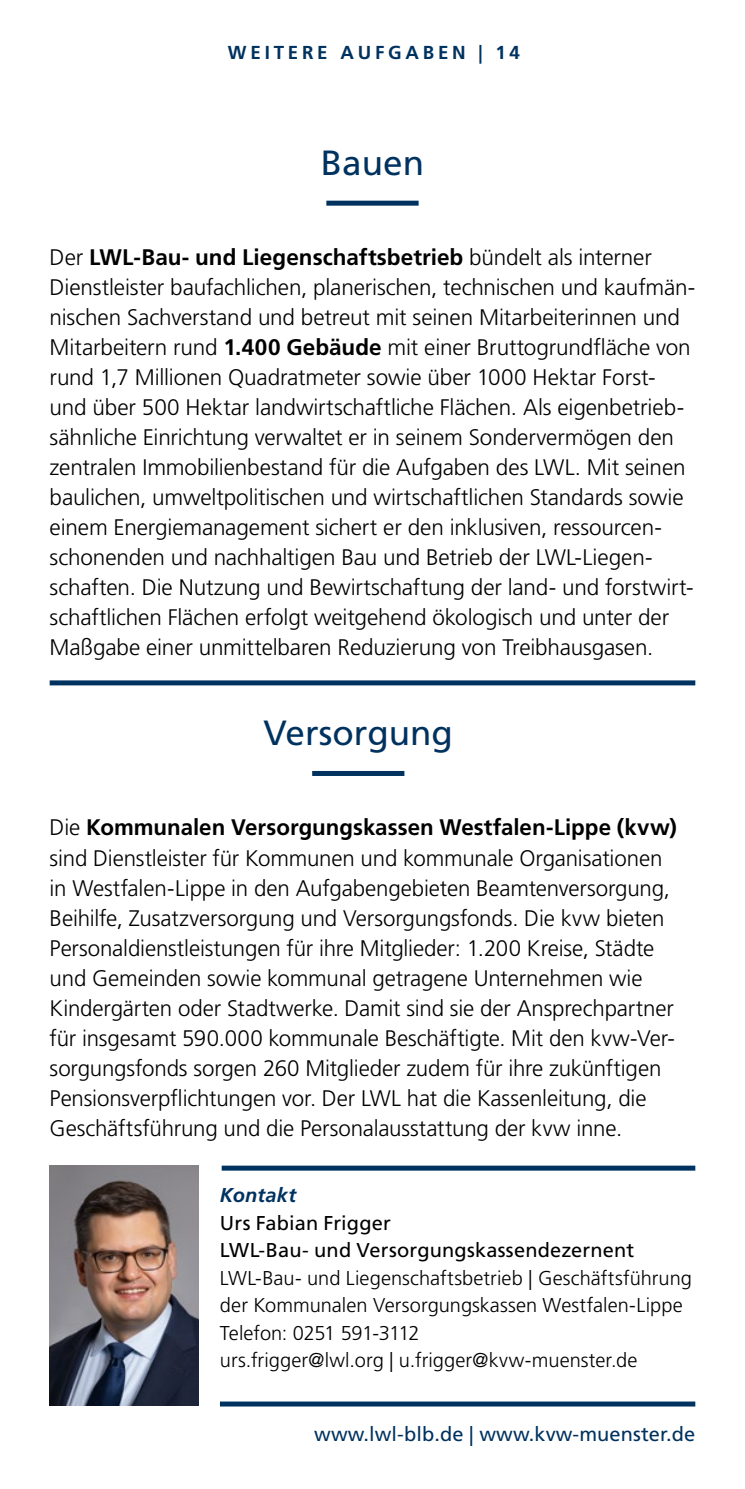
<style>
.page{position:relative;width:745px;height:1489px;background:#fff}
.page>*{position:absolute;margin:0;border:0;box-sizing:border-box;transform-origin:0 0}
.t1{font:35px "Frutiger LT Std";color:#00325f}
.t2{font:300 22.5px/30px "Frutiger LT Std";letter-spacing:-.005em;color:#000}
.t3{font:300 20px/27.5px "Frutiger LT Std";letter-spacing:.005em;color:#000}
.t4{font:20px "Frutiger LT Std";letter-spacing:.01em;color:#000}
.t5{font:20px "Frutiger LT Std";letter-spacing:.005em;color:#00325f}
.t6{font:italic 700 20px "Frutiger LT Std";letter-spacing:.005em;color:#00325f}
.t7{font:700 18.75px "Frutiger LT Std";letter-spacing:.2em;color:#00325f}
.s1{font-weight:700}
</style>
<div class="page">
<div style="left:326px;top:201px;width:92px;height:5px;background:#00325f"></div>
<div style="left:312px;top:771px;width:92px;height:5px;background:#00325f"></div>
<div style="left:50px;top:680px;width:644px;height:5px;background:#00325f"></div>
<img style="left:50px;top:1165px;width:148px;height:240px">
<div style="left:221px;top:1165px;width:473px;height:5px;background:#00325f"></div>
<div style="left:220px;top:1401px;width:474px;height:5px;background:#00325f"></div>
<h1 class="t7" style="left:228px;top:42px;width:239px">WEITERE AUFGABEN</h1>
<p class="t7" style="left:478px;top:42px;width:43px">| 14</p>
<h2 class="t1" style="left:321px;top:142px;width:105px">Bauen</h2>
<p class="t2" style="left:50px;top:243px;width:646px">Der <span class="s1">LWL-Bau- und Liegenschaftsbetrieb</span> bündelt als interner Dienstleister baufachlichen, planerischen, technischen und kaufmän&shy;nischen Sachverstand und betreut mit seinen Mitarbeiterinnen und Mitarbeitern rund <span class="s1">1.400 Gebäude</span> mit einer Bruttogrundfläche von rund 1,7 Millionen Quadratmeter sowie über 1000 Hektar Forst&shy;und über 500 Hektar landwirtschaftliche Flächen. Als eigenbetrieb&shy;sähnliche Einrichtung verwaltet er in seinem Sondervermögen den zentralen Immobilienbestand für die Aufgaben des LWL. Mit seinen baulichen, umweltpolitischen und wirtschaftlichen Standards sowie einem Energiemanagement sichert er den inklusiven, ressourcen&shy;schonenden und nachhaltigen Bau und Betrieb der LWL-Liegen&shy;schaften. Die Nutzung und Bewirtschaftung der land- und forstwirt&shy;schaftlichen Flächen erfolgt weitgehend ökologisch und unter der Maßgabe einer unmittelbaren Reduzierung von Treibhausgasen.</p>
<h2 class="t1" style="left:263px;top:712px;width:191px">Versorgung</h2>
<p class="t2" style="left:50px;top:813px;width:628px">Die <span class="s1">Kommunalen Versorgungskassen Westfalen-Lippe (kvw) </span>sind Dienstleister für Kommunen und kommunale Organisationen in Westfalen-Lippe in den Aufgabengebieten Beamtenversorgung, Beihilfe, Zusatzversorgung und Versorgungsfonds. Die kvw bieten Personaldienstleistungen für ihre Mitglieder: 1.200 Kreise, Städte und Gemeinden sowie kommunal getragene Unternehmen wie Kindergärten oder Stadtwerke. Damit sind sie der Ansprechpartner für insgesamt 590.000 kommunale Beschäftigte. Mit den kvw-Ver&shy;sorgungsfonds sorgen 260 Mitglieder zudem für ihre zukünftigen Pensionsverpflichtungen vor. Der LWL hat die Kassenleitung, die Geschäftsführung und die Personalausstattung der kvw inne.</p>
<p class="t6" style="left:220px;top:1183px;width:78px">Kontakt</p>
<p class="t4" style="left:220px;top:1210px;width:172px">Urs Fabian Frigger</p>
<p class="t4" style="left:220px;top:1238px;width:415px">LWL-Bau- und Versorgungskassendezernent</p>
<p class="t3" style="left:220px;top:1264px;width:473px">LWL-Bau- und Liegenschaftsbetrieb | Geschäftsführung der Kommunalen Versorgungskassen Westfalen-Lippe<br>Telefon: 0251 591-3112</p>
<p class="t3" style="left:220px;top:1346px;width:419px">urs.frigger@lwl.org | u.frigger@kvw-muenster.de</p>
<p class="t5" style="left:314px;top:1421px;width:382px">www.lwl-blb.de | www.kvw-muenster.de</p>
</div>
